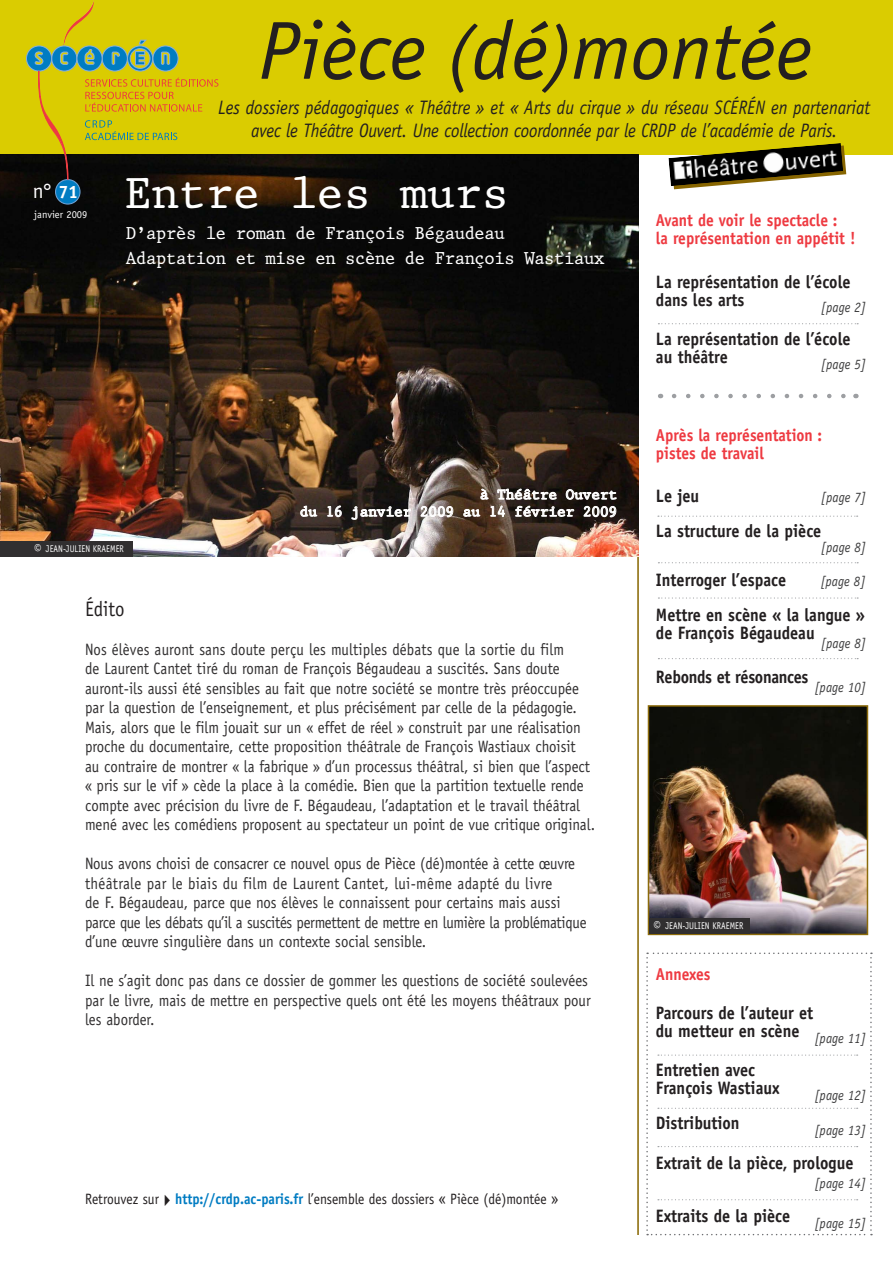
<style>
.page{position:relative;width:893px;height:1263px;background:#fff}
.page>*{position:absolute;margin:0;border:0;box-sizing:border-box;transform-origin:0 0}
.t1{font:italic 82.5px "Officina Sans";color:#231f20}
.t2{font:45px "King";color:#fff}
.t3{font:21px "Officina Sans";color:#231f20;scale:.9 1}
.t4{font:21px "Officina Sans";color:#fff}
.t5{font:italic 19.5px/23.7px "Officina Sans";color:#231f20;text-align:center;scale:.9 1}
.t6{font:700 18px/18px "Officina Sans";color:#231f20;scale:.9 1}
.t7{font:18px/24.5px "King";letter-spacing:-.02em;color:#fff;scale:.95 1}
.t8{font:700 18px "Officina Sans";letter-spacing:-.02em;color:#231f20;scale:.9 1}
.t9{font:700 18px "Officina Sans";color:#fff}
.t10{font:700 17.25px/18px "Officina Sans";color:#ee3a41;scale:.9 1}
.t11{font:16.5px/19.5px "Officina Sans";color:#312f30;scale:.9 1}
.t12{font:15px "Officina Sans";color:#231f20;scale:.9 1}
.t13{font:italic 14.25px "Officina Sans";color:#3e3e3f;scale:.9 1}
.t14{font:14.25px/17.1px "King";color:#fff;text-align:right}
.t15{font:10.5px "Officina Sans";color:#fff}
.t16{font:9.75px "Officina Sans";letter-spacing:.005em;color:#fff;scale:.85 1}
.s1{font-size:72px}
.s2{font-weight:700;font-size:15.75px}
.s3{font-weight:700;color:#007cc2}
.s4{font-size:16.5px}
</style>
<div class="page">
<img style="left:637px;top:515px;width:21px;height:720px">
<div style="left:0;top:0;width:893px;height:155px;background:#dacc01"></div>
<img style="left:0;top:155px;width:639px;height:402px">
<div style="left:0;top:541px;width:132px;height:16px;background:#312f30"></div>
<svg style="left:481px;top:489px;width:7px;height:11px"></svg>
<svg style="left:497px;top:489px;width:59px;height:11px"></svg>
<svg style="left:566px;top:489px;width:51px;height:11px"></svg>
<svg style="left:300px;top:506px;width:17px;height:11px"></svg>
<svg style="left:327px;top:506px;width:15px;height:11px"></svg>
<svg style="left:352px;top:506px;width:59px;height:14px"></svg>
<svg style="left:421px;top:506px;width:32px;height:11px"></svg>
<svg style="left:463px;top:509px;width:17px;height:8px"></svg>
<svg style="left:490px;top:506px;width:15px;height:11px"></svg>
<svg style="left:515px;top:506px;width:59px;height:11px"></svg>
<svg style="left:584px;top:506px;width:32px;height:11px"></svg>
<svg style="left:658px;top:323px;width:200px;height:1px"></svg>
<svg style="left:661px;top:394px;width:194px;height:4px"></svg>
<svg style="left:674px;top:394px;width:174px;height:4px"></svg>
<svg style="left:658px;top:516px;width:200px;height:1px"></svg>
<svg style="left:646px;top:952px;width:226px;height:283px"></svg>
<div style="left:56px;top:180px;width:24px;height:24px;background:#007cc2;border-radius:50%"></div>
<div style="left:55px;top:179px;width:26px;height:26px;border:1px solid #70a3d6;border-radius:50%"></div>
<img style="left:64px;top:0;width:30px;height:40px">
<svg style="left:26px;top:40px;width:192px;height:140px"></svg>
<svg style="left:673px;top:145px;width:173px;height:44px"></svg>
<img style="left:668px;top:143px;width:175px;height:43px">
<svg style="left:658px;top:562px;width:200px;height:1px"></svg>
<svg style="left:658px;top:597px;width:200px;height:2px"></svg>
<svg style="left:658px;top:658px;width:200px;height:1px"></svg>
<img style="left:651px;top:708px;width:214px;height:224px">
<div style="left:648px;top:705px;width:220px;height:230px;border:2px solid #8c6b0b"></div>
<div style="left:649px;top:918px;width:101px;height:15px;background:#312f30"></div>
<h1 class="t1" style="left:258px;top:3px;width:556px">Pièce <span class="s1">(</span>dé<span class="s1">)</span>montée</h1>
<p class="t5" style="left:218px;top:95px;width:726px">Les dossiers pédagogiques « Théâtre » et « Arts du cirque » du réseau SCÉRÉN en partenariat avec le Théâtre Ouvert. Une collection coordonnée par le CRDP de l’académie de Paris.</p>
<p class="t9" style="left:58px;top:181px;width:21px">71</p>
<h2 class="t2" style="left:125px;top:165px;width:386px">Entre les murs</h2>
<p class="t4" style="left:33px;top:179px;width:21px">n°</p>
<p class="t15" style="left:34px;top:208px;width:55px">janvier 2009</p>
<p class="t7" style="left:126px;top:221px;width:505px">D’après le roman de François Bégaudeau<br>Adaptation et mise en scène de François Wastiaux</p>
<p class="t16" style="left:34px;top:543px;width:105px"><span class="s2">©</span> Jean-Julien Kraemer</p>
<p class="t14" style="left:300px;top:486px;width:319px">à Théâtre Ouvert<br>du 16 janvier 2009 au 14 février 2009</p>
<p class="t3" style="left:85px;top:596px;width:45px">Édito</p>
<p class="t11" style="left:85px;top:639px;width:568px">Nos élèves auront sans doute perçu les multiples débats que la sortie du film<br>de Laurent Cantet tiré du roman de François Bégaudeau a suscités. Sans doute auront-ils aussi été sensibles au fait que notre société se montre très préoccupée par la question de l’enseignement, et plus précisément par celle de la pédagogie.<br>Mais, alors que le film jouait sur un « effet de réel » construit par une réalisation proche du documentaire, cette proposition théâtrale de François Wastiaux choisit<br>au contraire de montrer « la fabrique » d’un processus théâtral, si bien que l’aspect « pris sur le vif » cède la place à la comédie. Bien que la partition textuelle rende compte avec précision du livre de F. Bégaudeau, l’adaptation et le travail théâtral mené avec les comédiens proposent au spectateur un point de vue critique original.</p>
<p class="t11" style="left:85px;top:854px;width:559px">Nous avons choisi de consacrer ce nouvel opus de Pièce (dé)montée à cette œuvre théâtrale par le biais du film de Laurent Cantet, lui-même adapté du livre<br>de F. Bégaudeau, parce que nos élèves le connaissent pour certains mais aussi parce que les débats qu’il a suscités permettent de mettre en lumière la problématique d’une œuvre singulière dans un contexte social sensible.</p>
<p class="t11" style="left:85px;top:971px;width:563px">Il ne s’agit donc pas dans ce dossier de gommer les questions de société soulevées par le livre, mais de mettre en perspective quels ont été les moyens théâtraux pour les aborder.</p>
<p class="t12" style="left:85px;top:1190px;width:527px">Retrouvez sur✔<span class="s3">http://crdp.ac-paris.fr</span> l’ensemble des dossiers <span class="s4">«</span> Pièce (dé)montée <span class="s4">»</span></p>
<p class="t10" style="left:656px;top:211px;width:223px">Avant de voir le spectacle :<br>la représentation en appétit !</p>
<p class="t6" style="left:656px;top:272px;width:218px">La représentation de l’école dans les arts</p>
<p class="t13" style="left:821px;top:299px;width:52px">[page 2]</p>
<p class="t6" style="left:656px;top:330px;width:218px">La représentation de l’école au théâtre</p>
<p class="t13" style="left:821px;top:356px;width:52px">[page 5]</p>
<p class="t10" style="left:656px;top:425px;width:186px">Après la représentation : pistes de travail</p>
<p class="t6" style="left:656px;top:487px;width:50px">Le jeu</p>
<p class="t13" style="left:821px;top:489px;width:52px">[page 7]</p>
<p class="t6" style="left:656px;top:522px;width:185px">La structure de la pièce</p>
<p class="t13" style="left:821px;top:539px;width:52px">[page 8]</p>
<p class="t6" style="left:656px;top:570px;width:146px">Interroger l’espace</p>
<p class="t13" style="left:820px;top:573px;width:52px">[page 8]</p>
<p class="t6" style="left:656px;top:605px;width:234px">Mettre en scène « la langue » de François Bégaudeau</p>
<p class="t13" style="left:821px;top:635px;width:52px">[page 8]</p>
<p class="t8" style="left:656px;top:666px;width:171px">Rebonds et résonances</p>
<p class="t13" style="left:814px;top:679px;width:59px">[page 10]</p>
<p class="t16" style="left:654px;top:920px;width:105px"><span class="s2">©</span> Jean-Julien Kraemer</p>
<p class="t10" style="left:656px;top:965px;width:62px">Annexes</p>
<p class="t6" style="left:656px;top:1004px;width:235px">Parcours de l’auteur et<br>du metteur en scène <sub>[page</sub> <sub>11]</sub></p>
<p class="t6" style="left:656px;top:1061px;width:139px">entretien avec<br>François Wastiaux</p>
<p class="t13" style="left:814px;top:1087px;width:59px">[page 12]</p>
<p class="t6" style="left:656px;top:1114px;width:95px">Distribution</p>
<p class="t13" style="left:814px;top:1122px;width:59px">[page 13]</p>
<p class="t6" style="left:656px;top:1153px;width:221px">extrait de la pièce, prologue</p>
<p class="t13" style="left:814px;top:1175px;width:59px">[page 14]</p>
<p class="t6" style="left:656px;top:1206px;width:151px">extraits de la pièce</p>
<p class="t13" style="left:814px;top:1214px;width:59px">[page 15]</p>
</div>
